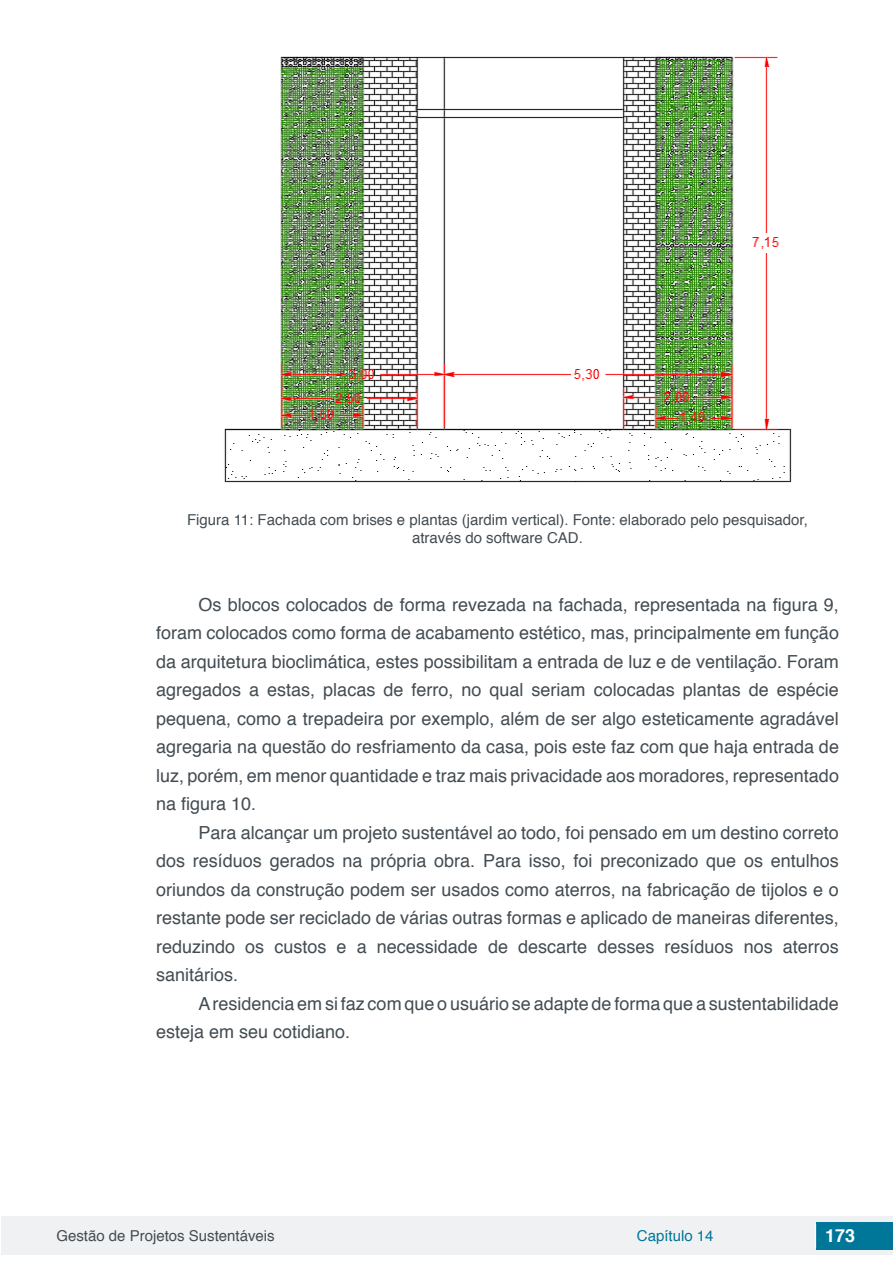
<style>
.page{position:relative;width:893px;height:1263px;background:#fff}
.page>*{position:absolute;margin:0;border:0;box-sizing:border-box;transform-origin:0 0}
.t1{font:18px/28.5px "Helvetica";color:#434c52;text-align:justify}
.t2{font:700 18px "Helvetica";color:#fff}
.t3{font:15px/18px "Helvetica";color:#434c52;text-align:center}
.t4{font:15px "Helvetica";color:#007699}
</style>
<div class="page">
<div style="left:1px;top:1216px;width:891px;height:38px;background:#f0f1f2"></div>
<div style="left:816px;top:1222px;width:77px;height:27px;background:#007699"></div>
<svg style="left:815px;top:1224px;width:1px;height:24px"></svg>
<img style="left:224px;top:56px;width:568px;height:427px">
<p class="t3" style="left:187px;top:511px;width:622px">Figura 11: Fachada com brises e plantas (jardim vertical). Fonte: elaborado pelo pesquisador, através do software CAD.</p>
<p class="t1" style="left:156px;top:591px;width:684px;text-indent:43px">Os blocos colocados de forma revezada na fachada, representada na figura 9, foram colocados como forma de acabamento estético, mas, principalmente em função da arquitetura bioclimática, estes possibilitam a entrada de luz e de ventilação. Foram agregados a estas, placas de ferro, no qual seriam colocadas plantas de espécie pequena, como a trepadeira por exemplo, além de ser algo esteticamente agradável agregaria na questão do resfriamento da casa, pois este faz com que haja entrada de luz, porém, em menor quantidade e traz mais privacidade aos moradores, representado na figura 10.</p>
<p class="t1" style="left:156px;top:819px;width:684px;text-indent:43px">Para alcançar um projeto sustentável ao todo, foi pensado em um destino correto dos resíduos gerados na própria obra. Para isso, foi preconizado que os entulhos oriundos da construção podem ser usados como aterros, na fabricação de tijolos e o restante pode ser reciclado de várias outras formas e aplicado de maneiras diferentes, reduzindo os custos e a necessidade de descarte desses resíduos nos aterros sanitários.</p>
<p class="t1" style="left:156px;top:990px;width:684px;text-indent:43px">A residencia em si faz com que o usuário se adapte de forma que a sustentabilidade esteja em seu cotidiano.</p>
<p class="t3" style="left:56px;top:1227px;width:220px">Gestão de Projetos Sustentáveis</p>
<p class="t4" style="left:637px;top:1224px;width:78px">Capítulo 14</p>
<p class="t2" style="left:825px;top:1221px;width:32px">173</p>
</div>
